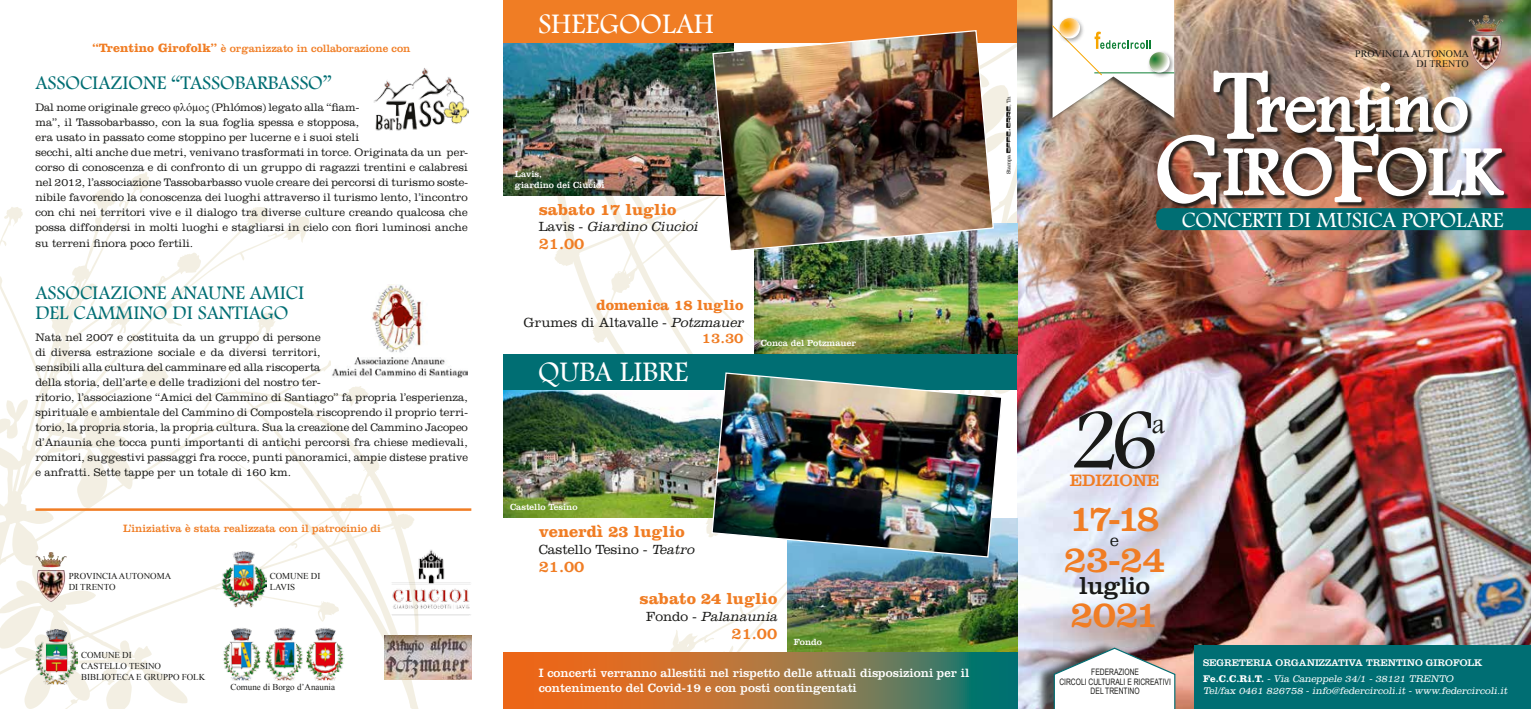
<style>
.page{position:relative;width:1531px;height:709px;background:#fff}
.page>*{position:absolute;margin:0;border:0;box-sizing:border-box;transform-origin:0 0}
.t1{font:88.12px "Footlight MT Light";color:#1a1a18}
.t2{font:70.38px/63.4px "Footlight MT Light";color:#fff;text-align:center}
.t3{font:38.12px "Clarendon";letter-spacing:-.025em;color:#f07d24}
.t4{font:29.38px "Footlight MT Light";color:#fff}
.t5{font:28.5px "Footlight MT Light";color:#1a1a18}
.t6{font:25.5px "Clarendon";letter-spacing:-.02em;color:#1a1a18}
.t7{font:22.5px "Footlight MT Light";color:#fff}
.t8{font:20px/19.6px "Footlight MT Light";color:#006e73}
.t9{font:300 17.5px "Clarendon";color:#1a1a18}
.t10{font:17.12px "Clarendon";color:#f07d24}
.t11{font:700 16.62px "Clarendon";color:#f07d24}
.t12{font:16.62px "Clarendon";color:#f07d24}
.t13{font:700 15.12px "Clarendon";color:#f07d24}
.t14{font:15.12px "Clarendon";color:#f07d24}
.t15{font:300 13.75px "Clarendon";color:#1a1a18}
.t16{font:italic 300 13.75px "Clarendon";color:#1a1a18}
.t17{font:12.5px/15px "Clarendon";color:#fff}
.t18{font:300 11.25px/15px "Clarendon";color:#1a1a18}
.t19{font:11px "Clarendon";color:#f07d24}
.t20{font:10px/15.8px "Clarendon";color:#fff}
.t21{font:italic 300 10px "Clarendon";color:#fff}
.t22{font:10px/10px "Times New Roman";color:#1a1a18;text-align:right}
.t23{font:9.25px/11.1px "Clarendon";color:#fff}
.t24{font:9px/10.8px "Times New Roman";color:#1a1a18}
.t25{font:8.88px/9.5px "Arial";color:#1a1a18;text-align:center;scale:.76 1}
.t26{font:300 5.5px "Clarendon";letter-spacing:-.03em;color:#1a1a18}
.s1{font-weight:700;font-size:12.5px}
.s2{font-family:"Times New Roman Greek";font-weight:400}
.s3{font-style:normal}
.s4{font-style:italic}
.s5{font-size:101.38px}
.s6{font-weight:700}
.s7{font-weight:300;font-style:italic}
</style>
<div class="page">
<svg style="left:549px;top:195px;width:205px;height:159px"></svg>
<svg style="left:994px;top:43px;width:23px;height:350px"></svg>
<svg style="left:0;top:172px;width:394px;height:227px"></svg>
<svg style="left:212px;top:371px;width:205px;height:337px"></svg>
<svg style="left:173px;top:388px;width:246px;height:249px"></svg>
<svg style="left:0;top:399px;width:189px;height:310px"></svg>
<img style="left:1017px;top:0;width:514px;height:709px">
<svg style="left:48px;top:552px;width:3px;height:8px"></svg>
<svg style="left:1006px;top:106px;width:4px;height:47px"></svg>
<div style="left:1036px;top:641px;width:135px;height:68px;background:#1a1a18;opacity:.75"></div>
<svg style="left:1053px;top:647px;width:123px;height:62px"></svg>
<div style="left:1046px;top:0;width:129px;height:123px;background:#1a1a18;opacity:.75"></div>
<hr style="left:35px;top:508px;width:436px;height:3px;background:#f07d24">
<div style="left:1194px;top:645px;width:337px;height:64px;background:#006e73"></div>
<img style="left:503px;top:43px;width:209px;height:152px">
<img style="left:503px;top:390px;width:208px;height:127px">
<img style="left:787px;top:518px;width:230px;height:134px">
<img style="left:1052px;top:0;width:479px;height:230px">
<img style="left:222px;top:551px;width:45px;height:57px">
<img style="left:35px;top:630px;width:42px;height:54px">
<img style="left:754px;top:223px;width:263px;height:131px">
<svg style="left:503px;top:652px;width:514px;height:57px;background:#9b7341"></svg>
<div style="left:503px;top:354px;width:514px;height:36px;background:#006e73"></div>
<div style="left:503px;top:0;width:514px;height:43px;background:#f07d24"></div>
<img style="left:711px;top:372px;width:292px;height:186px">
<img style="left:712px;top:30px;width:282px;height:222px">
<img style="left:374px;top:68px;width:95px;height:63px">
<img style="left:331px;top:285px;width:137px;height:92px">
<img style="left:391px;top:548px;width:80px;height:68px">
<img style="left:385px;top:635px;width:86px;height:44px">
<img style="left:222px;top:624px;width:122px;height:57px">
<p class="t19" style="left:93px;top:42px;width:319px"><span class="s1">“Trentino Girofolk”</span> è organizzato in collaborazione con</p>
<h3 class="t8" style="left:35px;top:72px;width:298px">ASSOCIAZIONE “TASSOBARBASSO”</h3>
<p class="t18" style="left:35px;top:99px;width:434px">Dal nome originale greco <span class="s2">φλόμος</span> (Phlómos) legato alla “fiam-<br>ma”, il Tassobarbasso, con la sua foglia spessa e stopposa,<br>era usato in passato come stoppino per lucerne e i suoi steli<br>secchi, alti anche due metri, venivano trasformati in torce. Originata da un per&shy;corso di conoscenza e di confronto di un gruppo di ragazzi trentini e calabresi nel 2012, l’associazione Tassobarbasso vuole creare dei percorsi di turismo soste&shy;nibile favorendo la conoscenza dei luoghi attraverso il turismo lento, l’incontro con chi nei territori vive e il dialogo tra diverse culture creando qualcosa che possa diffondersi in molti luoghi e stagliarsi in cielo con fiori luminosi anche</p>
<p class="t18" style="left:35px;top:236px;width:159px">su terreni finora poco fertili.</p>
<h3 class="t8" style="left:35px;top:282px;width:270px">ASSOCIAZIONE ANAUNE AMICI<br>DEL CAMMINO DI SANTIAGO</h3>
<p class="t18" style="left:35px;top:329px;width:434px">Nata nel 2007 e costituita da un gruppo di persone<br>di diversa estrazione sociale e da diversi territori,<br>sensibili alla cultura del camminare ed alla riscoperta<br>della storia, dell’arte e delle tradizioni del nostro ter-<br>ritorio, l’associazione “Amici del Cammino di Santiago” fa propria l’esperienza, spirituale e ambientale del Cammino di Compostela riscoprendo il proprio terri&shy;torio, la propria storia, la propria cultura. Sua la creazione del Cammino Jacopeo d’Anaunia che tocca punti importanti di antichi percorsi fra chiese medievali, romitori, suggestivi passaggi fra rocce, punti panoramici, ampie distese prative e anfratti. Sette tappe per un totale di 160 km.</p>
<p class="t19" style="left:123px;top:521px;width:259px">L’iniziativa è stata realizzata con il patrocinio di</p>
<p class="t24" style="left:69px;top:570px;width:104px">PROVINCIA AUTONOMA<br>DI TRENTO</p>
<p class="t24" style="left:81px;top:649px;width:126px">COMUNE DI<br>CASTELLO TESINO<br>BIBLIOTECA E GRUPPO FOLK</p>
<p class="t24" style="left:270px;top:571px;width:52px">COMUNE DI<br>LAVIS</p>
<p class="t24" style="left:230px;top:682px;width:106px">Comune di Borgo d’Anaunia</p>
<h3 class="t4" style="left:538px;top:6px;width:178px">SHEEGOOLAH</h3>
<p class="t23" style="left:515px;top:168px;width:91px">Lavis,<br>giardino dei Ciucioi</p>
<h3 class="t11" style="left:539px;top:199px;width:139px">sabato 17 luglio</h3>
<p class="t16" style="left:539px;top:218px;width:164px"><span class="s3">L a v i s -</span> Giardino Ciucioi</p>
<h3 class="t12" style="left:539px;top:234px;width:47px">21.00</h3>
<h3 class="t13" style="left:596px;top:296px;width:149px">domenica 18 luglio</h3>
<p class="t15" style="left:524px;top:314px;width:224px">Grumes di Altavalle - <span class="s4">Potzmauer</span></p>
<h3 class="t14" style="left:702px;top:329px;width:43px">13.30</h3>
<h3 class="t4" style="left:538px;top:354px;width:152px">QUBA LIBRE</h3>
<p class="t23" style="left:761px;top:337px;width:97px">Conca del Potzmauer</p>
<p class="t26" style="left:1005px;top:106px;width:12px;rotate:-90deg">, Tn</p>
<p class="t26" style="left:1005px;top:174px;width:21px;rotate:-90deg">Stampa</p>
<p class="t23" style="left:510px;top:501px;width:69px">Castello Tesino</p>
<h3 class="t11" style="left:539px;top:521px;width:148px">venerdì 23 luglio</h3>
<p class="t15" style="left:539px;top:541px;width:160px">Castello Tesino - <span class="s4">Teatro</span></p>
<h3 class="t12" style="left:539px;top:556px;width:47px">21.00</h3>
<h3 class="t11" style="left:639px;top:589px;width:139px">sabato 24 luglio</h3>
<p class="t16" style="left:646px;top:608px;width:136px"><span class="s3">F o n d o -</span> Palanaunia</p>
<h3 class="t12" style="left:731px;top:624px;width:47px">21.00</h3>
<p class="t23" style="left:794px;top:636px;width:30px">Fondo</p>
<p class="t17" style="left:539px;top:665px;width:432px">I concerti verranno allestiti nel rispetto delle attuali disposizioni per il contenimento del Covid-19 e con posti contingentati</p>
<p class="t22" style="left:1355px;top:48px;width:115px">PROVINCIA AUTONOMA<br>DI TRENTO</p>
<h2 class="t2" style="left:1155px;top:74px;width:348px"><span class="s5">T</span>rentino<br><span class="s5">G</span>IRO<span class="s5">F</span>OLK</h2>
<h3 class="t7" style="left:1182px;top:206px;width:323px">CONCERTI DI MUSICA POPOLARE</h3>
<h1 class="t1" style="left:1070px;top:387px;width:90px">26</h1>
<h3 class="t5" style="left:1152px;top:407px;width:15px">a</h3>
<h3 class="t10" style="left:1070px;top:471px;width:91px">EDIZIONE</h3>
<h3 class="t3" style="left:1069px;top:495px;width:92px">17-18</h3>
<h3 class="t9" style="left:1110px;top:529px;width:10px">e</h3>
<h3 class="t3" style="left:1063px;top:537px;width:104px">23-24</h3>
<h3 class="t6" style="left:1079px;top:571px;width:72px">luglio</h3>
<h3 class="t3" style="left:1070px;top:591px;width:90px">2021</h3>
<p class="t25" style="left:1059px;top:667px;width:148px">FEDERAZIONE<br>CIRCOLI CULTURALI E RICREATIVI<br>DEL TRENTINO</p>
<p class="t20" style="left:1203px;top:655px;width:281px">SEGRETERIA ORGANIZZATIVA TRENTINO GIROFOLK<br><span class="s6">F e . C . C . R i . T.</span> <span class="s7">- Via Caneppele 34/1 - 38121 TRENTO</span></p>
<p class="t21" style="left:1203px;top:685px;width:308px">Tel/fax 0461 826758 - info@federcircoli.it - www.federcircoli.it</p>
</div>
